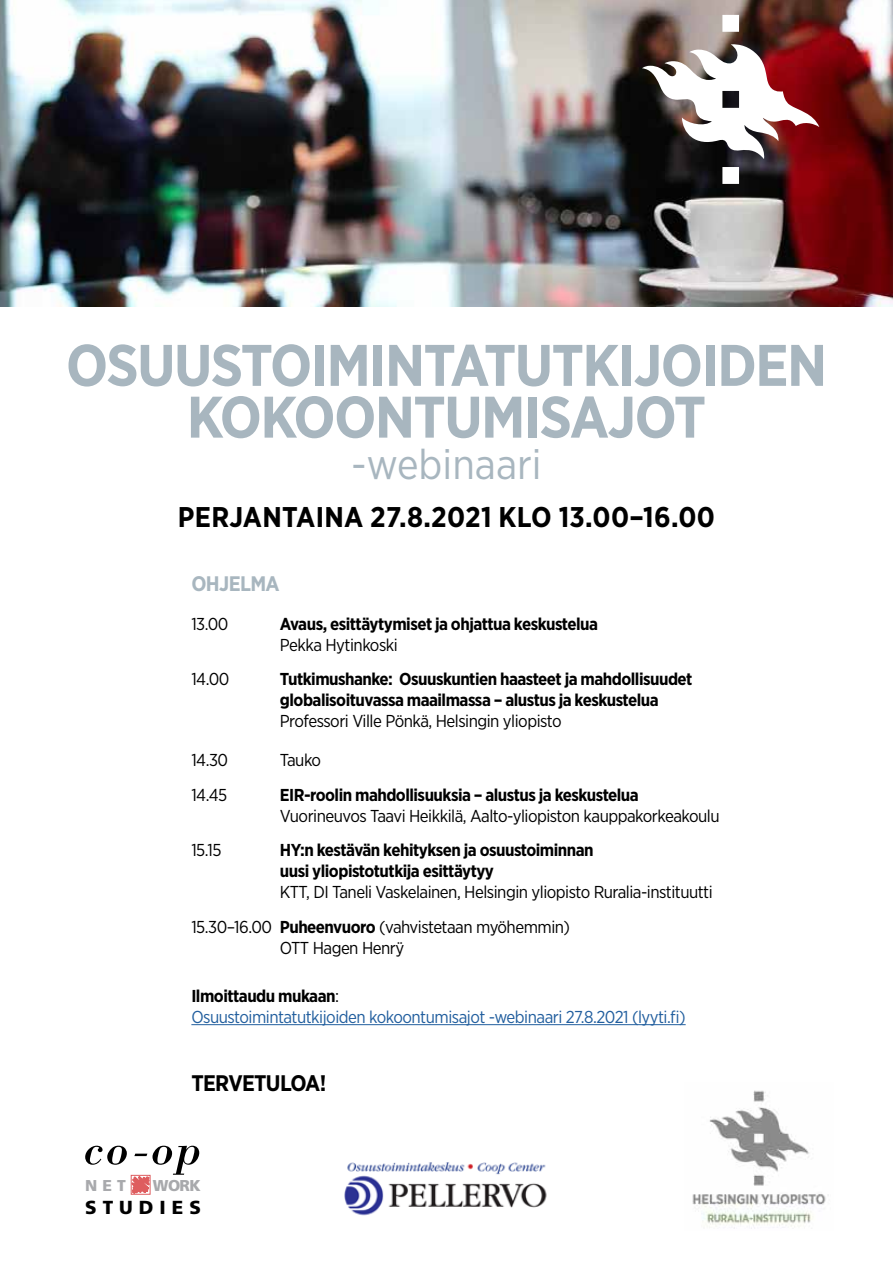
<style>
.page{position:relative;width:893px;height:1263px;background:#fff}
.page>*{position:absolute;margin:0;border:0;box-sizing:border-box;transform-origin:0 0}
.t1{font:700 58.5px/51.8px "Gotham Narrow";letter-spacing:-.025em;color:#a8b6bf;text-align:center}
.t2{font:42px "Gotham Narrow";color:#a8b6bf}
.t3{font:700 28.5px "Gotham Narrow";letter-spacing:.01em;color:#000}
.t4{font:700 22.5px "Gotham Narrow";letter-spacing:-.03em;color:#000}
.t5{font:700 21px "Gotham Narrow";letter-spacing:-.03em;color:#a8b6bf}
.t6{font:900 18.9px "Frutiger";letter-spacing:.32em;color:#000}
.t7{font:17.25px/34.5px "Gotham Narrow";letter-spacing:-.03em;color:#000}
.t8{font:700 17.25px/21px "Gotham Narrow";letter-spacing:-.03em;color:#000}
.t9{font:17.25px/21px "Gotham Narrow";letter-spacing:-.03em;color:#215e9e}
.t10{font:900 15.75px "Frutiger";letter-spacing:-.045em;color:#a8a9ac}
.s1{font-weight:700}
.s2{font-weight:700;color:#000}
.s3{color:#000}
</style>
<div class="page">
<img style="left:0;top:0;width:893px;height:307px">
<hr style="left:191px;top:1024px;width:495px;height:1px;background:#215e9e">
<img style="left:642px;top:15px;width:177px;height:169px">
<img style="left:692px;top:1090px;width:137px;height:139px">
<img style="left:344px;top:1162px;width:203px;height:54px">
<svg style="left:85px;top:1146px;width:114px;height:49px"></svg>
<svg style="left:810px;top:1173px;width:19px;height:22px"></svg>
<h1 class="t1" style="left:66px;top:339px;width:763px">OSUUSTOIMINTATUTKIJOIDEN<br>KOKOONTUMISAJOT</h1>
<h2 class="t2" style="left:351px;top:438px;width:192px">-webinaari</h2>
<h3 class="t3" style="left:178px;top:498px;width:538px">PERJANTAINA 27.8.2021 KLO 13.00–16.00</h3>
<p class="t5" style="left:191px;top:570px;width:90px">OHJELMA</p>
<p class="t7" style="left:191px;top:606px;width:39px">13.00</p>
<p class="t8" style="left:280px;top:613px;width:320px">Avaus, esittäytymiset ja ohjattua keskustelua</p>
<p class="t7" style="left:280px;top:627px;width:119px">Pekka Hytinkoski</p>
<p class="t7" style="left:191px;top:662px;width:40px">14.00</p>
<p class="t8" style="left:280px;top:669px;width:414px">Tutkimushanke: Osuuskuntien haasteet ja mahdollisuudet globalisoituvassa maailmassa – alustus ja keskustelua</p>
<p class="t7" style="left:280px;top:704px;width:283px">Professori Ville Pönkä, Helsingin yliopisto</p>
<p class="t7" style="left:191px;top:743px;width:38px">14.30</p>
<p class="t7" style="left:280px;top:743px;width:43px">Tauko</p>
<p class="t7" style="left:191px;top:777px;width:38px">14.45</p>
<p class="t8" style="left:280px;top:784px;width:360px">EIR-roolin mahdollisuuksia – alustus ja keskustelua</p>
<p class="t7" style="left:280px;top:798px;width:441px">Vuorineuvos Taavi Heikkilä, Aalto-yliopiston kauppakorkeakoulu</p>
<p class="t7" style="left:191px;top:833px;width:32px">15.15</p>
<p class="t8" style="left:280px;top:840px;width:315px">HY:n kestävän kehityksen ja osuustoiminnan uusi yliopistotutkija esittäytyy</p>
<p class="t7" style="left:191px;top:875px;width:523px;text-indent:88px">KTT, DI Taneli Vaskelainen, Helsingin yliopisto Ruralia-instituutti<br>15.30–16.00 <span class="s1">Puheenvuoro</span> (vahvistetaan myöhemmin)</p>
<p class="t7" style="left:280px;top:930px;width:126px">OTT Hagen Henrÿ</p>
<p class="t9" style="left:191px;top:985px;width:496px"><span class="s2">Ilmoittaudu mukaan</span><span class="s3">:<br></span>Osuustoimintatutkijoiden kokoontumisajot -webinaari 27.8.2021 (lyyti.fi)</p>
<h3 class="t4" style="left:191px;top:1069px;width:136px">TERVETULOA!</h3>
<p class="t10" style="left:85px;top:1176px;width:42px">NET</p>
<p class="t10" style="left:153px;top:1176px;width:49px">WORK</p>
<p class="t6" style="left:85px;top:1196px;width:117px">STUDIES</p>
</div>
